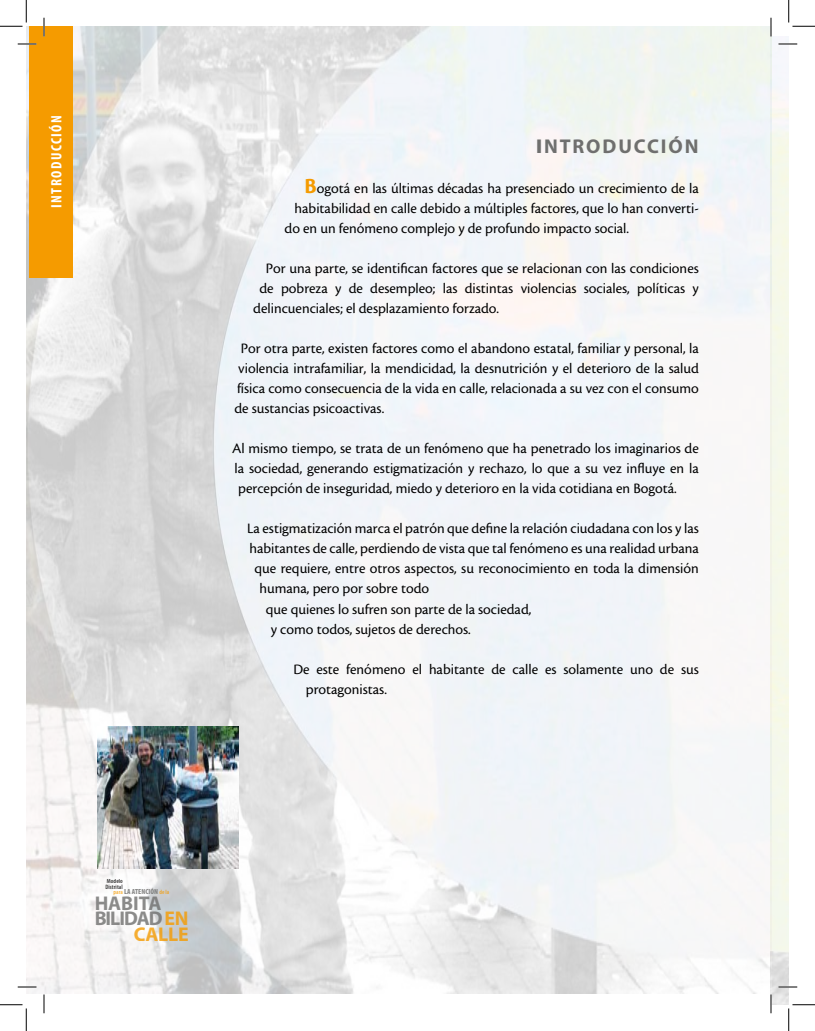
<style>
.page{position:relative;width:815px;height:1031px;background:#fff}
.page>*{position:absolute;margin:0;border:0;box-sizing:border-box;transform-origin:0 0}
.t1{font:700 20px "Myriad Pro";letter-spacing:.095em;color:#6f6f6e}
.t2{font:700 19.88px/15.6px "Myriad";letter-spacing:-.035em;color:#6f6f6e;text-align:right}
.t3{font:700 19.88px "Myriad";letter-spacing:-.015em;color:#6f6f6e}
.t4{font:15px/20px "Cronos MM";color:#000;text-align:justify}
.t5{font:700 condensed 15px "Myriad Pro";letter-spacing:.095em;color:#fff}
.t6{font:900 condensed 7.38px "Myriad Pro";letter-spacing:.01em;color:#6f6f6e}
.t7{font:600 condensed 6.38px/5.6px "Myriad Pro";letter-spacing:.01em;color:#000}
.s1{font-weight:900}
.s2{font-size:22.5px;color:#f59b00}
.s3{font-weight:600;font-size:6.12px;color:#f59b00}
.s4{color:#f59b00}
</style>
<div class="page">
<img style="left:26px;top:26px;width:744px;height:967px">
<img style="left:97px;top:726px;width:142px;height:142px">
<div style="left:29px;top:26px;width:43px;height:252px;background:#f59b00"></div>
<svg style="left:18px;top:43px;width:18px;height:2px"></svg>
<svg style="left:778px;top:43px;width:19px;height:2px"></svg>
<svg style="left:18px;top:986px;width:18px;height:1px"></svg>
<svg style="left:778px;top:986px;width:19px;height:1px"></svg>
<svg style="left:43px;top:18px;width:2px;height:18px"></svg>
<svg style="left:43px;top:994px;width:2px;height:19px"></svg>
<svg style="left:770px;top:18px;width:1px;height:18px"></svg>
<svg style="left:770px;top:994px;width:1px;height:19px"></svg>
<svg style="left:0;top:0;width:27px;height:27px"></svg>
<svg style="left:0;top:1004px;width:27px;height:26px"></svg>
<svg style="left:788px;top:0;width:26px;height:27px"></svg>
<svg style="left:788px;top:1004px;width:26px;height:26px"></svg>
<p class="t5" style="left:47px;top:208px;width:94px;rotate:-90deg">Introducción</p>
<h1 class="t1" style="left:536px;top:133px;width:164px"><span class="s1">I</span>NTRODUCCIÓN</h1>
<p class="t4" style="left:304px;top:179px;width:395px"><span class="s2">B</span>ogotá en las últimas décadas ha presenciado un crecimiento de la</p>
<p class="t4" style="left:294px;top:199px;width:405px">habitabilidad en calle debido a múltiples factores, que lo han converti-</p>
<p class="t4" style="left:284px;top:219px;width:346px">do en un fenómeno complejo y de profundo impacto social.</p>
<p class="t4" style="left:266px;top:259px;width:434px">Por una parte, se identifican factores que se relacionan con las condiciones</p>
<p class="t4" style="left:259px;top:279px;width:440px">de pobreza y de desempleo; las distintas violencias sociales, políticas y</p>
<p class="t4" style="left:253px;top:299px;width:247px">delincuenciales; el desplazamiento forzado.</p>
<p class="t4" style="left:234px;top:339px;width:465px;text-indent:6px">Por otra parte, existen factores como el abandono estatal, familiar y personal, la violencia intrafamiliar, la mendicidad, la desnutrición y el deterioro de la salud física como consecuencia de la vida en calle, relacionada a su vez con el consumo de sustancias psicoactivas.</p>
<p class="t4" style="left:232px;top:439px;width:468px">Al mismo tiempo, se trata de un fenómeno que ha penetrado los imaginarios de la sociedad, generando estigmatización y rechazo, lo que a su vez influye en la percepción de inseguridad, miedo y deterioro en la vida cotidiana en Bogotá.</p>
<p class="t4" style="left:247px;top:519px;width:453px">La estigmatización marca el patrón que define la relación ciudadana con los y las</p>
<p class="t4" style="left:249px;top:539px;width:450px">habitantes de calle, perdiendo de vista que tal fenómeno es una realidad urbana</p>
<p class="t4" style="left:254px;top:559px;width:445px">que requiere, entre otros aspectos, su reconocimiento en toda la dimensión</p>
<p class="t4" style="left:259px;top:579px;width:171px">humana, pero por sobre todo</p>
<p class="t4" style="left:266px;top:599px;width:267px">que quienes lo sufren son parte de la sociedad,</p>
<p class="t4" style="left:271px;top:619px;width:201px">y como todos, sujetos de derechos.</p>
<p class="t4" style="left:306px;top:659px;width:394px;text-indent:-12px">De este fenómeno el habitante de calle es solamente uno de sus protagonistas.</p>
<p class="t7" style="left:105px;top:878px;width:19px">Modelo<br>Distrital</p>
<p class="t6" style="left:113px;top:886px;width:57px"><span class="s3">para</span> LA ATENCIÓN <span class="s3">de la</span></p>
<h2 class="t3" style="left:94px;top:892px;width:69px">HABITA</h2>
<h2 class="t2" style="left:94px;top:911px;width:96px">BILIDAD<span class="s4">EN<br>CALLE</span></h2>
</div>
